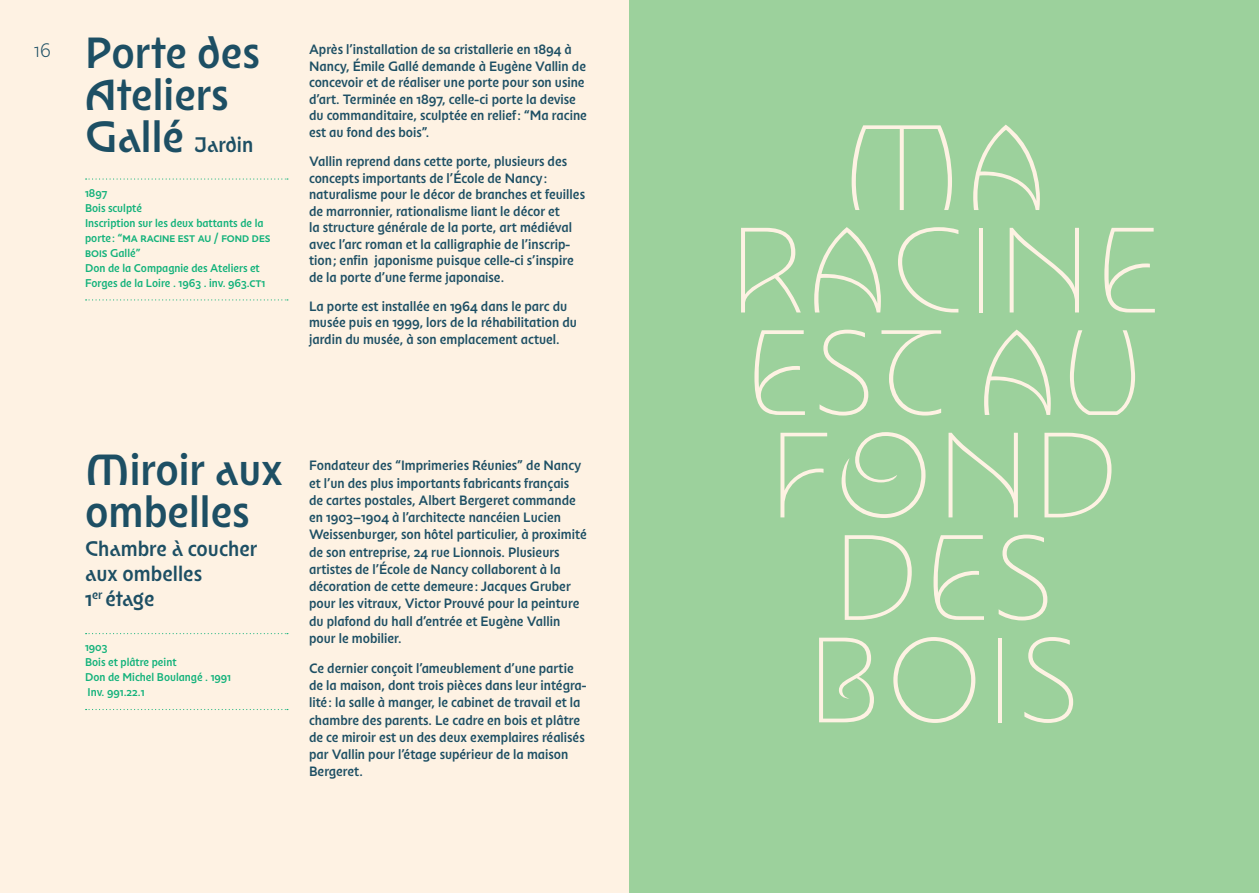
<style>
.page{position:relative;width:1259px;height:893px;background:#fff}
.page>*{position:absolute;margin:0;border:0;box-sizing:border-box;transform-origin:0 0}
.t1{font:120.9px/102.4px "Nouveau Hair Gingko";color:#fef2e3;text-align:center}
.t2{font:43.5px/42px "Nouveau Medium Nenuphar";color:#1d4f64}
.t3{font:21px/25.2px "Nouveau Medium Nenuphar";color:#1d4f64}
.t4{font:19.5px "Nouveau Thin Crocus";color:#1d4f64}
.t5{font:13.5px/17.2px "Nouveau Medium Crocus";color:#1d4f64}
.t6{font:11.25px/15px "Nouveau Medium Crocus";color:#13b27b}
.s1{font-size:43.5px}
</style>
<div class="page">
<div style="left:0;top:0;width:629px;height:893px;background:#fef2e3"></div>
<div style="left:629px;top:0;width:630px;height:893px;background:#9cd19c"></div>
<svg style="left:86px;top:178px;width:202px;height:2px"></svg>
<svg style="left:86px;top:299px;width:202px;height:1px"></svg>
<svg style="left:86px;top:633px;width:202px;height:1px"></svg>
<svg style="left:86px;top:709px;width:202px;height:1px"></svg>
<h2 class="t2" style="left:85px;top:33px;width:176px">Porte des<br>Ateliers</h2>
<h3 class="t3" style="left:85px;top:132px;width:170px"><span class="s1">Gallé</span> Jardin</h3>
<p class="t6" style="left:85px;top:185px;width:187px">1897<br>Bois sculpté<br>Inscription sur les deux battants de la porte: “ma racine est au / fond des bois Gallé”<br>Don de la Compagnie des Ateliers et<br>Forges de la Loire . 1963 . inv. 963.ct1</p>
<h3 class="t4" style="left:34px;top:38px;width:18px">16</h3>
<p class="t5" style="left:309px;top:42px;width:279px;line-height:16.5px">Après l’installation de sa cristallerie en 1894 à Nancy, Émile Gallé demande à Eugène Vallin de concevoir et de réaliser une porte pour son usine d’art. Terminée en 1897, celle-ci porte la devise du commanditaire, sculptée en relief : “Ma racine est au fond des bois”.</p>
<p class="t5" style="left:309px;top:153px;width:277px;line-height:16.5px">Vallin reprend dans cette porte, plusieurs des concepts importants de l’École de Nancy: naturalisme pour le décor de branches et feuilles de marronnier, rationalisme liant le décor et<br>la structure générale de la porte, art médiéval avec l’arc roman et la calligraphie de l’inscrip&shy;tion ; enfin japonisme puisque celle-ci s’inspire de la porte d’une ferme japonaise.</p>
<p class="t5" style="left:309px;top:298px;width:269px;line-height:16.5px">La porte est installée en 1964 dans le parc du musée puis en 1999, lors de la réhabilitation du jardin du musée, à son emplacement actuel.</p>
<h2 class="t2" style="left:85px;top:449px;width:199px">Miroir aux ombelles</h2>
<h3 class="t3" style="left:85px;top:537px;width:174px">Chambre à coucher aux ombelles<br>1<sup>er</sup> étage</h3>
<p class="t6" style="left:85px;top:640px;width:148px">1903<br>Bois et plâtre peint<br>Don de Michel Boulangé . 1991<br>Inv. 991.22.1</p>
<p class="t5" style="left:309px;top:457px;width:279px">Fondateur des “Imprimeries Réunies” de Nancy et l’un des plus importants fabricants français de cartes postales, Albert Bergeret commande en 1903-1904 à l’architecte nancéien Lucien Weissenburger, son hôtel particulier, à proximité de son entreprise, 24 rue Lionnois. Plusieurs artistes de l’École de Nancy collaborent à la décoration de cette demeure : Jacques Gruber pour les vitraux, Victor Prouvé pour la peinture du plafond du hall d’entrée et Eugène Vallin pour le mobilier.</p>
<p class="t5" style="left:309px;top:660px;width:279px">Ce dernier conçoit l’ameublement d’une partie de la maison, dont trois pièces dans leur intégra&shy;lité : la salle à manger, le cabinet de travail et la chambre des parents. Le cadre en bois et plâtre de ce miroir est un des deux exemplaires réalisés par Vallin pour l’étage supérieur de la maison Bergeret.</p>
<h1 class="t1" style="left:727px;top:119px;width:434px">MA<br>RACINE<br>EST AU<br>FOND<br>DES<br>BOIS</h1>
</div>
